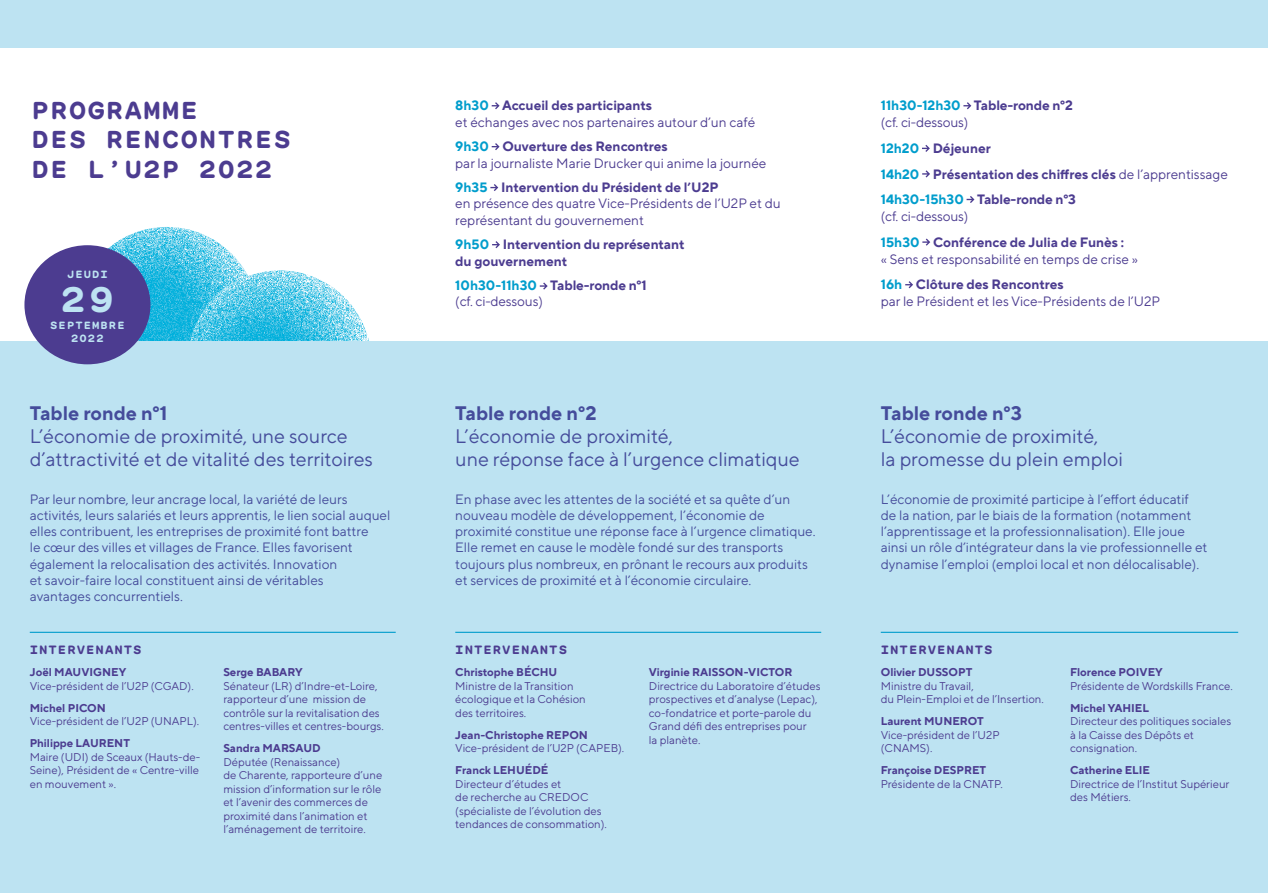
<style>
.page{position:relative;width:1268px;height:893px;background:#fff}
.page>*{position:absolute;margin:0;border:0;box-sizing:border-box;transform-origin:0 0}
.t1{font:700 35.25px "GT Maru Mono";color:#bde3f2}
.t2{font:700 24.3px/29.2px "GT Maru Mono";letter-spacing:.06em;color:#4c3c90}
.t3{font:19.5px/23.4px "TT Norms Pro";color:#454c9b}
.t4{font:700 19.5px "TT Norms Pro";color:#454c9b}
.t5{font:13.5px/16.2px "TT Norms Pro";color:#454c9b}
.t6{font:13.5px/16.2px "TT Norms Pro";color:#4c3c90}
.t7{font:700 13.5px/25.5px "TT Norms Pro";color:#4c3c90}
.t8{font:700 12px "GT Maru Mono";letter-spacing:.08em;color:#4c3c90}
.t9{font:11.25px/13.5px "TT Norms Pro";color:#4c3c90}
.t10{font:700 11.25px "TT Norms Pro";color:#4c3c90}
.t11{font:700 10.5px/13px "GT Maru Mono";letter-spacing:.1em;color:#bde3f2;text-align:center}
.s1{font-weight:700;color:#009dcc}
.s2{font-weight:700}
.s3{color:#009dcc}
.s4{font-weight:400}
</style>
<div class="page">
<div style="left:0;top:0;width:1267px;height:893px;background:#bde3f2"></div>
<div style="left:0;top:48px;width:1267px;height:292px;background:#fff"></div>
<svg style="left:78px;top:227px;width:167px;height:113px"></svg>
<img style="left:188px;top:270px;width:181px;height:70px">
<svg style="left:491px;top:102px;width:8px;height:7px"></svg>
<svg style="left:491px;top:143px;width:8px;height:7px"></svg>
<svg style="left:490px;top:184px;width:8px;height:7px"></svg>
<svg style="left:492px;top:241px;width:8px;height:7px"></svg>
<svg style="left:539px;top:282px;width:8px;height:8px"></svg>
<svg style="left:963px;top:102px;width:8px;height:7px"></svg>
<svg style="left:922px;top:145px;width:7px;height:7px"></svg>
<svg style="left:922px;top:170px;width:7px;height:7px"></svg>
<svg style="left:966px;top:196px;width:8px;height:7px"></svg>
<svg style="left:922px;top:239px;width:8px;height:7px"></svg>
<svg style="left:905px;top:281px;width:7px;height:7px"></svg>
<hr style="left:30px;top:632px;width:365px;height:1px;background:#009dcc">
<hr style="left:455px;top:632px;width:366px;height:1px;background:#009dcc">
<hr style="left:880px;top:632px;width:357px;height:1px;background:#009dcc">
<div style="left:24px;top:245px;width:126px;height:119px;background:#4c3c90;border-radius:50%"></div>
<h2 class="t2" style="left:32px;top:96px;width:260px">PROGRAMME<br>DES RENCONTRES<br>DE L’U2P 2022</h2>
<p class="t11" style="left:67px;top:267px;width:42px">JEUDI</p>
<h1 class="t1" style="left:61px;top:278px;width:55px">29</h1>
<p class="t11" style="left:50px;top:318px;width:76px">SEPTEMBRE<br>2022</p>
<h3 class="t4" style="left:30px;top:400px;width:139px">Table ronde n°1</h3>
<h3 class="t3" style="left:30px;top:424px;width:344px">L’économie de proximité, une source d’attractivité et de vitalité des territoires</h3>
<p class="t5" style="left:30px;top:490px;width:362px">Par leur nombre, leur ancrage local, la variété de leurs activités, leurs salariés et leurs apprentis, le lien social auquel elles contribuent, les entreprises de proximité font battre<br>le cœur des villes et villages de France. Elles favorisent également la relocalisation des activités. Innovation<br>et savoir-faire local constituent ainsi de véritables<br>avantages concurrentiels.</p>
<p class="t8" style="left:30px;top:643px;width:113px">INTERVENANTS</p>
<p class="t10" style="left:30px;top:665px;width:98px">Joël MAUVIGNEY</p>
<p class="t9" style="left:30px;top:679px;width:165px">Vice-président de l’U2P (CGAD).</p>
<p class="t10" style="left:30px;top:700px;width:78px">Michel PICON</p>
<p class="t9" style="left:30px;top:714px;width:171px">Vice-président de l’U2P (UNAPL).</p>
<p class="t10" style="left:30px;top:736px;width:102px">Philippe LAURENT</p>
<p class="t9" style="left:30px;top:750px;width:172px;text-align:justify">Maire (UDI) de Sceaux (Hauts-de-Seine), Président de « Centre-ville en mouvement ».</p>
<p class="t10" style="left:223px;top:665px;width:81px">Serge BABARY</p>
<p class="t9" style="left:223px;top:679px;width:162px">Sénateur (LR) d’Indre-et-Loire, rapporteur d’une mission de contrôle sur la revitalisation des centres-villes et centres-bourgs.</p>
<p class="t10" style="left:223px;top:741px;width:99px">Sandra MARSAUD</p>
<p class="t9" style="left:223px;top:755px;width:160px">Députée (Renaissance)<br>de Charente, rapporteure d’une mission d’information sur le rôle et l’avenir des commerces de proximité dans l’animation et l’aménagement de territoire.</p>
<p class="t6" style="left:455px;top:97px;width:301px"><span class="s1">8h30</span> <span class="s2">Accueil des participants<br></span>et échanges avec nos partenaires autour d’un café</p>
<p class="t6" style="left:455px;top:138px;width:312px"><span class="s1">9h30</span> <span class="s2">Ouverture des Rencontres<br></span>par la journaliste Marie Drucker qui anime la journée</p>
<p class="t6" style="left:455px;top:179px;width:327px"><span class="s1">9h35</span> <span class="s2">Intervention du Président de l’U2P<br></span>en présence des quatre Vice-Présidents de l’U2P et du représentant du gouvernement</p>
<p class="t7" style="left:455px;top:236px;width:231px;line-height:16.2px"><span class="s3">9h50</span> Intervention du représentant du gouvernement</p>
<p class="t6" style="left:455px;top:277px;width:193px"><span class="s1">10h30-11h30</span> <span class="s2">Table-ronde n°1 </span>(cf. ci-dessous)</p>
<h3 class="t4" style="left:455px;top:400px;width:143px">Table ronde n°2</h3>
<h3 class="t3" style="left:455px;top:424px;width:346px">L’économie de proximité,<br>une réponse face à l’urgence climatique</h3>
<p class="t5" style="left:455px;top:490px;width:362px">En phase avec les attentes de la société et sa quête d’un nouveau modèle de développement, l’économie de proximité constitue une réponse face à l’urgence climatique.<br>Elle remet en cause le modèle fondé sur des transports toujours plus nombreux, en prônant le recours aux produits et services de proximité et à l’économie circulaire.</p>
<p class="t8" style="left:455px;top:643px;width:113px">INTERVENANTS</p>
<p class="t10" style="left:455px;top:665px;width:103px">Christophe BÉCHU</p>
<p class="t9" style="left:455px;top:679px;width:132px">Ministre de la Transition écologique et la Cohésion des territoires.</p>
<p class="t10" style="left:455px;top:727px;width:134px">Jean-Christophe REPON</p>
<p class="t9" style="left:455px;top:741px;width:170px">Vice-président de l’U2P (CAPEB).</p>
<p class="t10" style="left:455px;top:763px;width:95px">Franck LEHUÉDÉ</p>
<p class="t9" style="left:455px;top:777px;width:153px">Directeur d’études et<br>de recherche au CREDOC (spécialiste de l’évolution des tendances de consommation).</p>
<p class="t10" style="left:648px;top:665px;width:145px">Virginie RAISSON-VICTOR</p>
<p class="t9" style="left:648px;top:679px;width:173px">Directrice du Laboratoire d’études prospectives et d’analyse (Lepac), co-fondatrice et porte-parole du<br>Grand défi des entreprises pour<br>la planète.</p>
<p class="t6" style="left:880px;top:97px;width:193px;line-height:17.1px"><span class="s1">11h30-12h30</span> <span class="s2">Table-ronde n°2 </span>(cf. ci-dessous)</p>
<p class="t7" style="left:880px;top:135px;width:348px"><span class="s3">12h20</span> Déjeuner<br><span class="s3">14h20</span> Présentation des chiffres clés <span class="s4">de l’apprentissage<br></span><span class="s3">14h30-15h30</span> Table-ronde n°3</p>
<p class="t7" style="left:880px;top:203px;width:245px"><span class="s4">(cf. ci-dessous)<br></span><span class="s3">15h30</span> Conférence de Julia de Funès :</p>
<p class="t6" style="left:880px;top:246px;width:259px;line-height:25.5px">« Sens et responsabilité en temps de crise »<br><span class="s1">16h</span> <span class="s2">Clôture des Rencontres</span></p>
<p class="t6" style="left:880px;top:293px;width:281px">par le Président et les Vice-Présidents de l’U2P</p>
<h3 class="t4" style="left:880px;top:400px;width:143px">Table ronde n°3</h3>
<h3 class="t3" style="left:880px;top:424px;width:243px">L’économie de proximité,<br>la promesse du plein emploi</h3>
<p class="t5" style="left:880px;top:490px;width:328px">L’économie de proximité participe à l’effort éducatif de la nation, par le biais de la formation (notamment l’apprentissage et la professionnalisation). Elle joue ainsi un rôle d’intégrateur dans la vie professionnelle et dynamise l’emploi (emploi local et non délocalisable).</p>
<p class="t8" style="left:880px;top:643px;width:113px">INTERVENANTS</p>
<p class="t10" style="left:880px;top:665px;width:93px">Olivier DUSSOPT</p>
<p class="t9" style="left:880px;top:679px;width:164px">Ministre du Travail,<br>du Plein-Emploi et de l’Insertion.</p>
<p class="t10" style="left:880px;top:714px;width:105px">Laurent MUNEROT</p>
<p class="t9" style="left:880px;top:728px;width:120px">Vice-président de l’U2P (CNAMS).</p>
<p class="t10" style="left:880px;top:763px;width:107px">Françoise DESPRET</p>
<p class="t9" style="left:880px;top:777px;width:124px">Présidente de la CNATP.</p>
<p class="t10" style="left:1069px;top:665px;width:94px">Florence POIVEY</p>
<p class="t9" style="left:1069px;top:679px;width:164px">Présidente de Wordskills France.</p>
<p class="t10" style="left:1069px;top:700px;width:80px">Michel YAHIEL</p>
<p class="t9" style="left:1069px;top:714px;width:163px">Directeur des politiques sociales à la Caisse des Dépôts et consignation.</p>
<p class="t10" style="left:1069px;top:763px;width:81px">Catherine ELIE</p>
<p class="t9" style="left:1069px;top:777px;width:161px">Directrice de l’Institut Supérieur des Métiers.</p>
</div>
